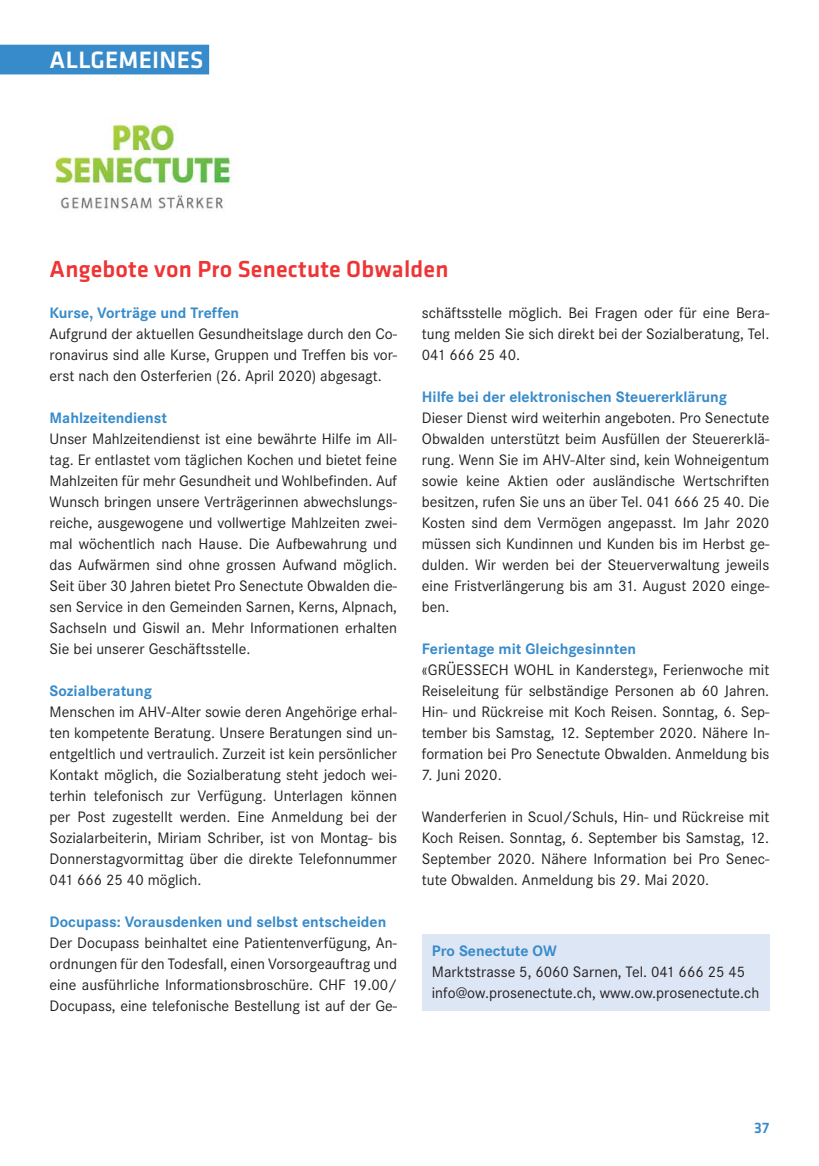
<style>
.page{position:relative;width:819px;height:1166px;background:#fff}
.page>*{position:absolute;margin:0;border:0;box-sizing:border-box;transform-origin:0 0}
.t1{font:500 24.5px "Klavika";letter-spacing:.01em;color:#fff}
.t2{font:500 24.15px "Klavika";letter-spacing:.01em;color:#ee3435}
.t3{font:15.75px/21px "Corporate S";color:#231f20;text-align:justify}
.t4{font:700 15.75px "Corporate S";color:#378bca}
.t5{font:500 15.75px "Klavika";color:#378bca}
</style>
<div class="page">
<div style="left:0;top:45px;width:209px;height:29px;background:#378bca"></div>
<img style="left:54px;top:120px;width:178px;height:89px">
<div style="left:422px;top:934px;width:347px;height:77px;background:#dde6f5"></div>
<h1 class="t1" style="left:50px;top:51px;width:155px">ALLGEMEINES</h1>
<h2 class="t2" style="left:50px;top:260px;width:400px">Angebote von Pro Senectute Obwalden</h2>
<p class="t4" style="left:50px;top:307px;width:191px">Kurse, Vorträge und Treffen</p>
<p class="t3" style="left:50px;top:325px;width:349px">Aufgrund der aktuellen Gesundheitslage durch den Co&shy;ronavirus sind alle Kurse, Gruppen und Treffen bis vor&shy;erst nach den Osterferien (26. April 2020) abgesagt.</p>
<p class="t4" style="left:50px;top:412px;width:119px">Mahlzeitendienst</p>
<p class="t3" style="left:50px;top:430px;width:349px">Unser Mahlzeitendienst ist eine bewährte Hilfe im All&shy;tag. Er entlastet vom täglichen Kochen und bietet feine Mahlzeiten für mehr Gesundheit und Wohlbefinden. Auf Wunsch bringen unsere Verträgerinnen abwechslungs&shy;reiche, ausgewogene und vollwertige Mahlzeiten zwei&shy;mal wöchentlich nach Hause. Die Aufbewahrung und das Aufwärmen sind ohne grossen Aufwand möglich.<br>Seit über 30 Jahren bietet Pro Senectute Obwalden die&shy;sen Service in den Gemeinden Sarnen, Kerns, Alpnach, Sachseln und Giswil an. Mehr Informationen erhalten Sie bei unserer Geschäftsstelle.</p>
<p class="t4" style="left:50px;top:685px;width:104px">Sozialberatung</p>
<p class="t3" style="left:50px;top:703px;width:349px">Menschen im AHV-Alter sowie deren Angehörige erhal&shy;ten kompetente Beratung. Unsere Beratungen sind un&shy;entgeltlich und vertraulich. Zurzeit ist kein persönlicher Kontakt möglich, die Sozialberatung steht jedoch wei&shy;terhin telefonisch zur Verfügung. Unterlagen können per Post zugestellt werden. Eine Anmeldung bei der Sozialarbeiterin, Miriam Schriber, ist von Montag- bis Donnerstagvormittag über die direkte Telefonnummer 041 666 25 40 möglich.</p>
<p class="t4" style="left:50px;top:916px;width:338px">Docupass: Vorausdenken und selbst entscheiden</p>
<p class="t3" style="left:50px;top:934px;width:349px">Der Docupass beinhaltet eine Patientenverfügung, An&shy;ordnungen für den Todesfall, einen Vorsorgeauftrag und eine ausführliche Informationsbroschüre. CHF 19.00/ Docupass, eine telefonische Bestellung ist auf der Ge-</p>
<p class="t3" style="left:422px;top:304px;width:349px">schäftsstelle möglich. Bei Fragen oder für eine Bera&shy;tung melden Sie sich direkt bei der Sozialberatung, Tel.<br>041 666 25 40.</p>
<p class="t4" style="left:422px;top:391px;width:307px">Hilfe bei der elektronischen Steuererklärung</p>
<p class="t3" style="left:422px;top:409px;width:349px">Dieser Dienst wird weiterhin angeboten. Pro Senectute Obwalden unterstützt beim Ausfüllen der Steuererklä&shy;rung. Wenn Sie im AHV-Alter sind, kein Wohneigentum sowie keine Aktien oder ausländische Wertschriften besitzen, rufen Sie uns an über Tel. 041 666 25 40. Die Kosten sind dem Vermögen angepasst. Im Jahr 2020 müssen sich Kundinnen und Kunden bis im Herbst ge&shy;dulden. Wir werden bei der Steuerverwaltung jeweils eine Fristverlängerung bis am 31. August 2020 einge&shy;ben.</p>
<p class="t4" style="left:422px;top:643px;width:216px">Ferientage mit Gleichgesinnten</p>
<p class="t3" style="left:422px;top:661px;width:349px">«GRÜESSECH WOHL in Kandersteg», Ferienwoche mit Reiseleitung für selbständige Personen ab 60 Jahren.<br>Hin- und Rückreise mit Koch Reisen. Sonntag, 6. Sep&shy;tember bis Samstag, 12. September 2020. Nähere In&shy;formation bei Pro Senectute Obwalden. Anmeldung bis</p>
<p class="t3" style="left:422px;top:766px;width:81px">7. Juni 2020.</p>
<p class="t3" style="left:422px;top:808px;width:349px">Wanderferien in Scuol/Schuls, Hin- und Rückreise mit Koch Reisen. Sonntag, 6. September bis Samstag, 12.<br>September 2020. Nähere Information bei Pro Senec&shy;tute Obwalden. Anmeldung bis 29. Mai 2020.</p>
<p class="t4" style="left:432px;top:945px;width:126px">Pro Senectute OW</p>
<p class="t3" style="left:432px;top:963px;width:329px">Marktstrasse 5, 6060 Sarnen, Tel. 041 666 25 45 info@ow.prosenectute.ch, www.ow.prosenectute.ch</p>
<p class="t5" style="left:754px;top:1122px;width:17px">37</p>
</div>
